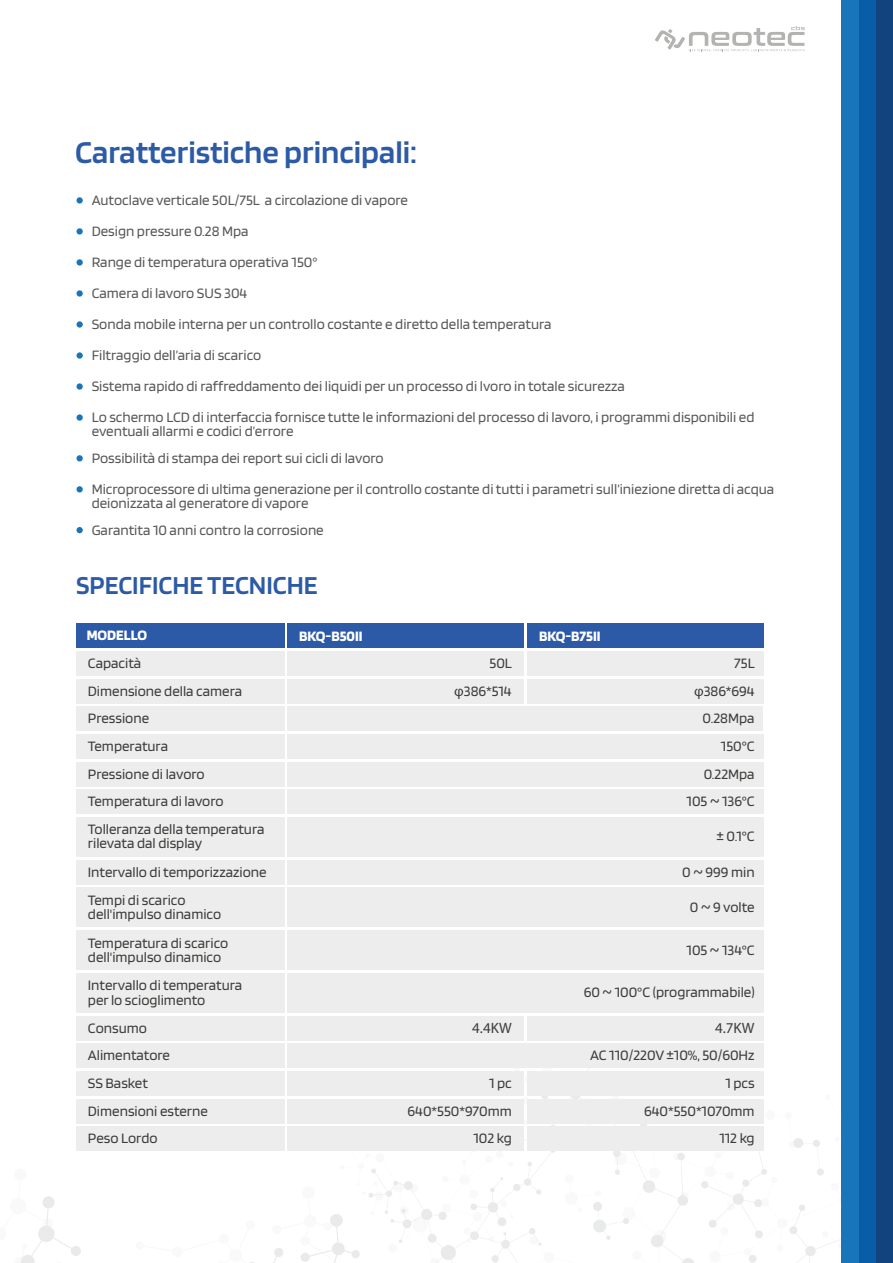
<style>
.page{position:relative;width:893px;height:1263px;background:#fff}
.page>*{position:absolute;margin:0;border:0;box-sizing:border-box;transform-origin:0 0}
.t1{font:600 33px "Blinker";color:#2d5aa6}
.t2{font:600 27px "Blinker";color:#2d5aa6}
.t3{font:15px/31px "Blinker";color:#585857}
.t4{font:15px/27.8px "Blinker";color:#3d3d3b}
.t5{font:700 15px "Blinker";color:#fff}
.t6{font:15px "Myriad Pro";letter-spacing:.01em;color:#3d3d3b}
.s1{font-family:"Myriad Pro"}
</style>
<div class="page">
<svg style="left:21px;top:1119px;width:455px;height:144px"></svg>
<svg style="left:476px;top:1068px;width:365px;height:195px"></svg>
<svg style="left:564px;top:1174px;width:65px;height:66px"></svg>
<svg style="left:672px;top:1110px;width:152px;height:129px"></svg>
<div style="left:876px;top:0;width:17px;height:1263px;background:#13437f"></div>
<div style="left:858px;top:0;width:18px;height:1263px;background:#095da6"></div>
<div style="left:841px;top:0;width:17px;height:1263px;background:#1975bb"></div>
<svg style="left:655px;top:26px;width:150px;height:26px"></svg>
<svg style="left:76px;top:197px;width:7px;height:7px"></svg>
<svg style="left:76px;top:228px;width:7px;height:7px"></svg>
<svg style="left:76px;top:259px;width:7px;height:7px"></svg>
<svg style="left:76px;top:290px;width:7px;height:7px"></svg>
<svg style="left:76px;top:321px;width:7px;height:7px"></svg>
<svg style="left:76px;top:352px;width:7px;height:7px"></svg>
<svg style="left:76px;top:383px;width:7px;height:7px"></svg>
<svg style="left:76px;top:414px;width:7px;height:7px"></svg>
<div style="left:76px;top:455px;width:7px;height:6px;background:#1975bb;border-radius:50%"></div>
<div style="left:76px;top:486px;width:7px;height:6px;background:#1975bb;border-radius:50%"></div>
<div style="left:76px;top:527px;width:7px;height:6px;background:#1975bb;border-radius:50%"></div>
<div style="left:76px;top:817px;width:209px;height:40px;background:#eeeded"></div>
<div style="left:288px;top:817px;width:476px;height:40px;background:#eeeded"></div>
<div style="left:76px;top:623px;width:209px;height:25px;background:#2d5aa6"></div>
<div style="left:288px;top:623px;width:236px;height:25px;background:#2d5aa6"></div>
<div style="left:527px;top:623px;width:236px;height:25px;background:#2d5aa6"></div>
<div style="left:288px;top:651px;width:236px;height:25px;background:#eeeded"></div>
<div style="left:527px;top:651px;width:236px;height:25px;background:#eeeded"></div>
<div style="left:76px;top:651px;width:209px;height:25px;background:#eeeded"></div>
<div style="left:76px;top:679px;width:209px;height:24px;background:#eeeded"></div>
<div style="left:76px;top:706px;width:209px;height:25px;background:#eeeded"></div>
<div style="left:76px;top:734px;width:209px;height:25px;background:#eeeded"></div>
<div style="left:76px;top:762px;width:209px;height:24px;background:#eeeded"></div>
<div style="left:76px;top:789px;width:209px;height:25px;background:#eeeded"></div>
<div style="left:288px;top:1071px;width:236px;height:25px;background:#eeeded"></div>
<div style="left:527px;top:1071px;width:236px;height:25px;background:#eeeded"></div>
<div style="left:76px;top:1071px;width:209px;height:25px;background:#eeeded"></div>
<div style="left:288px;top:1099px;width:236px;height:24px;background:#eeeded"></div>
<div style="left:527px;top:1099px;width:236px;height:24px;background:#eeeded"></div>
<div style="left:76px;top:1099px;width:209px;height:24px;background:#eeeded"></div>
<div style="left:288px;top:1126px;width:236px;height:25px;background:#eeeded"></div>
<div style="left:527px;top:1126px;width:236px;height:25px;background:#eeeded"></div>
<div style="left:76px;top:1126px;width:209px;height:25px;background:#eeeded"></div>
<div style="left:288px;top:789px;width:476px;height:25px;background:#eeeded"></div>
<div style="left:76px;top:860px;width:209px;height:24px;background:#eeeded"></div>
<div style="left:288px;top:860px;width:476px;height:24px;background:#eeeded"></div>
<div style="left:76px;top:887px;width:209px;height:40px;background:#eeeded"></div>
<div style="left:288px;top:887px;width:476px;height:40px;background:#eeeded"></div>
<div style="left:76px;top:930px;width:209px;height:40px;background:#eeeded"></div>
<div style="left:288px;top:930px;width:476px;height:40px;background:#eeeded"></div>
<div style="left:76px;top:973px;width:209px;height:40px;background:#eeeded"></div>
<div style="left:288px;top:973px;width:476px;height:40px;background:#eeeded"></div>
<div style="left:76px;top:1043px;width:209px;height:25px;background:#eeeded"></div>
<div style="left:288px;top:1043px;width:476px;height:25px;background:#eeeded"></div>
<div style="left:288px;top:762px;width:476px;height:24px;background:#eeeded"></div>
<div style="left:288px;top:734px;width:476px;height:25px;background:#eeeded"></div>
<div style="left:288px;top:679px;width:236px;height:24px;background:#eeeded"></div>
<div style="left:527px;top:679px;width:236px;height:24px;background:#eeeded"></div>
<div style="left:76px;top:1016px;width:209px;height:24px;background:#eeeded"></div>
<div style="left:288px;top:1016px;width:236px;height:24px;background:#eeeded"></div>
<div style="left:527px;top:1016px;width:236px;height:24px;background:#eeeded"></div>
<div style="left:288px;top:706px;width:475px;height:25px;background:#eeeded"></div>
<h1 class="t1" style="left:75px;top:136px;width:343px">Caratteristiche principali:</h1>
<p class="t3" style="left:92px;top:185px;width:664px">Autoclave verticale 50L/75L a circolazione di vapore<br>Design pressure 0.28 Mpa<br>Range di temperatura operativa 150°<br>Camera di lavoro SUS 304<br>Sonda mobile interna per un controllo costante e diretto della temperatura<br>Filtraggio dell’aria di scarico<br>Sistema rapido di raffreddamento dei liquidi per un processo di lvoro in totale sicurezza<br>Lo schermo LCD di interfaccia fornisce tutte le informazioni del processo di lavoro, i programmi disponibili ed</p>
<p class="t3" style="left:92px;top:419px;width:294px;line-height:26.4px">eventuali allarmi e codici d’errore<br>Possibilità di stampa dei report sui cicli di lavoro</p>
<p class="t3" style="left:92px;top:482px;width:684px;line-height:14.4px">Microprocessore di ultima generazione per il controllo costante di tutti i parametri sull’iniezione diretta di acqua deionizzata al generatore di vapore</p>
<p class="t3" style="left:92px;top:514px;width:234px">Garantita 10 anni contro la corrosione</p>
<h2 class="t2" style="left:76px;top:571px;width:243px">SPECIFICHE TECNICHE</h2>
<p class="t5" style="left:87px;top:628px;width:62px">MODELLO</p>
<p class="t5" style="left:299px;top:629px;width:65px">BKQ-B50II</p>
<p class="t5" style="left:539px;top:629px;width:63px">BKQ-B75II</p>
<p class="t4" style="left:88px;top:649px;width:156px">Capacità<br>Dimensione della camera<br>Pressione<br>Temperatura<br>Pressione di lavoro<br>Temperatura di lavoro</p>
<p class="t4" style="left:489px;top:649px;width:24px">50L</p>
<p class="t4" style="left:734px;top:649px;width:22px">75L</p>
<p class="t4" style="left:454px;top:677px;width:59px"><span class="s1">φ</span>386*514</p>
<p class="t4" style="left:694px;top:677px;width:62px"><span class="s1">φ</span>386*694</p>
<p class="t4" style="left:703px;top:705px;width:54px">0.28Mpa</p>
<p class="t4" style="left:721px;top:732px;width:35px">150°C</p>
<p class="t4" style="left:704px;top:760px;width:52px">0.22Mpa</p>
<p class="t4" style="left:687px;top:788px;width:70px">105 ~ 136°C</p>
<p class="t4" style="left:88px;top:822px;width:178px;line-height:14.4px">Tolleranza della temperatura rilevata dal display</p>
<p class="t4" style="left:716px;top:823px;width:40px">± 0.1°C</p>
<p class="t4" style="left:88px;top:858px;width:180px">Intervallo di temporizzazione</p>
<p class="t4" style="left:682px;top:858px;width:74px">0 ~ 999 min</p>
<p class="t4" style="left:88px;top:893px;width:135px;line-height:14.4px">Tempi di scarico dell'impulso dinamico</p>
<p class="t4" style="left:690px;top:893px;width:66px">0 ~ 9 volte</p>
<p class="t4" style="left:88px;top:936px;width:142px;line-height:14.4px">Temperatura di scarico dell'impulso dinamico</p>
<p class="t4" style="left:686px;top:936px;width:70px">105 ~ 134°C</p>
<p class="t4" style="left:88px;top:978px;width:156px;line-height:14.4px">Intervallo di temperatura per lo scioglimento</p>
<p class="t4" style="left:584px;top:979px;width:172px">60 ~ 100°C (programmabile)</p>
<p class="t4" style="left:88px;top:1014px;width:61px">Consumo</p>
<p class="t6" style="left:472px;top:1018px;width:41px">4.4KW</p>
<p class="t6" style="left:715px;top:1018px;width:41px">4.7KW</p>
<p class="t4" style="left:88px;top:1042px;width:84px">Alimentatore</p>
<p class="t4" style="left:590px;top:1042px;width:166px">AC 110/220V ±10%, 50/60Hz</p>
<p class="t4" style="left:88px;top:1069px;width:62px">SS Basket</p>
<p class="t4" style="left:489px;top:1069px;width:24px">1 pc</p>
<p class="t4" style="left:725px;top:1069px;width:31px">1 pcs</p>
<p class="t4" style="left:88px;top:1097px;width:122px">Dimensioni esterne</p>
<p class="t4" style="left:407px;top:1097px;width:106px">640*550*970mm</p>
<p class="t4" style="left:644px;top:1097px;width:112px">640*550*1070mm</p>
<p class="t4" style="left:88px;top:1125px;width:71px">Peso Lordo</p>
<p class="t4" style="left:473px;top:1125px;width:40px">102 kg</p>
<p class="t4" style="left:719px;top:1125px;width:37px">112 kg</p>
</div>
